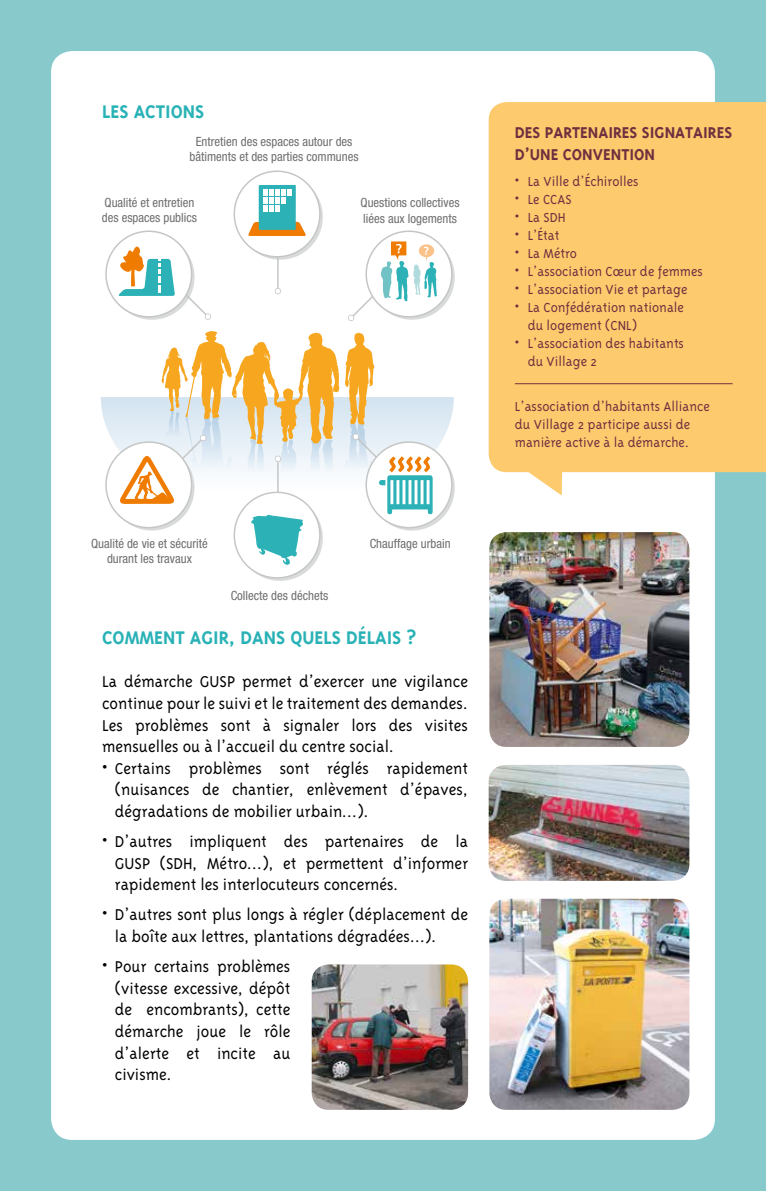
<style>
.page{position:relative;width:766px;height:1191px;background:#fff}
.page>*{position:absolute;margin:0;border:0;box-sizing:border-box;transform-origin:0 0}
.t1{font:700 21px "Triplex";color:#29b2b6}
.t2{font:300 18px/21.6px "Triplex";color:#000;text-align:justify}
.t3{font:700 18px/21.6px "Triplex";color:#6f303f}
.t4{font:300 15px/18px "Triplex";color:#6f303f}
.t5{font:condensed 12.75px/15px "Helvetica Neue";color:#6e6e6e}
</style>
<div class="page">
<div style="left:0;top:0;width:765px;height:1191px;background:#88cacc"></div>
<div style="left:51px;top:51px;width:663px;height:1089px;background:#fff;border-radius:21px"></div>
<div style="left:488px;top:102px;width:277px;height:370px;background:#fdca6e"></div>
<hr style="left:514px;top:383px;width:218px;height:1px;background:#6f303f">
<img style="left:489px;top:532px;width:200px;height:215px">
<img style="left:488px;top:765px;width:201px;height:115px">
<img style="left:489px;top:898px;width:200px;height:211px">
<img style="left:311px;top:964px;width:157px;height:145px">
<svg style="left:523px;top:464px;width:39px;height:31px"></svg>
<svg style="left:101px;top:397px;width:352px;height:121px"></svg>
<svg style="left:109px;top:234px;width:85px;height:86px"></svg>
<svg style="left:369px;top:234px;width:85px;height:86px"></svg>
<svg style="left:237px;top:174px;width:86px;height:86px"></svg>
<hr style="left:277px;top:257px;width:1px;height:34px;background:#c5c6c6">
<svg style="left:274px;top:288px;width:7px;height:6px"></svg>
<svg style="left:181px;top:290px;width:30px;height:30px"></svg>
<svg style="left:369px;top:445px;width:85px;height:85px"></svg>
<svg style="left:237px;top:495px;width:86px;height:86px"></svg>
<div style="left:106px;top:231px;width:85px;height:86px;background:#fff;border-radius:50%"></div>
<div style="left:105px;top:230px;width:87px;height:87px;border:2px solid #c5c6c6;border-radius:50%"></div>
<div style="left:366px;top:231px;width:85px;height:86px;background:#fff;border-radius:50%"></div>
<div style="left:234px;top:171px;width:86px;height:86px;background:#fff;border-radius:50%"></div>
<div style="left:233px;top:170px;width:87px;height:87px;border:2px solid #c5c6c6;border-radius:50%"></div>
<div style="left:106px;top:442px;width:85px;height:85px;background:#fff;border-radius:50%"></div>
<div style="left:366px;top:442px;width:85px;height:85px;background:#fff;border-radius:50%"></div>
<div style="left:234px;top:492px;width:86px;height:86px;background:#fff;border-radius:50%"></div>
<svg style="left:248px;top:222px;width:58px;height:14px"></svg>
<div style="left:259px;top:186px;width:36px;height:43px;background:#2cb2b6"></div>
<div style="left:259px;top:185px;width:37px;height:45px;border:2px solid #2cb2b6"></div>
<svg style="left:263px;top:189px;width:28px;height:23px"></svg>
<svg style="left:348px;top:241px;width:89px;height:80px"></svg>
<svg style="left:117px;top:245px;width:58px;height:51px"></svg>
<svg style="left:345px;top:332px;width:87px;height:182px"></svg>
<svg style="left:120px;top:331px;width:219px;height:234px"></svg>
<p class="t1" style="left:102px;top:100px;width:104px">LES ACTIONS</p>
<p class="t5" style="left:189px;top:134px;width:170px;text-align:center">Entretien des espaces autour des bâtiments et des parties communes</p>
<p class="t5" style="left:102px;top:195px;width:97px">Qualité et entretien des espaces publics</p>
<p class="t5" style="left:360px;top:195px;width:100px">Questions collectives liées aux logements</p>
<p class="t5" style="left:91px;top:535px;width:118px;text-align:center">Qualité de vie et sécurité durant les travaux</p>
<p class="t5" style="left:230px;top:587px;width:99px">Collecte des déchets</p>
<p class="t5" style="left:369px;top:535px;width:82px">Chauffage urbain</p>
<p class="t1" style="left:102px;top:626px;width:315px">COMMENT AGIR, DANS QUELS DÉLAIS ?</p>
<p class="t2" style="left:102px;top:671px;width:367px">La démarche GUSP permet d’exercer une vigilance continue pour le suivi et le traitement des demandes.<br>Les problèmes sont à signaler lors des visites mensuelles ou à l’accueil du centre social.</p>
<p class="t2" style="left:115px;top:757px;width:354px;text-indent:-13px">• Certains problèmes sont réglés rapidement (nuisances de chantier, enlèvement d’épaves, dégradations de mobilier urbain…).</p>
<p class="t2" style="left:115px;top:830px;width:354px;text-indent:-13px">• D’autres impliquent des partenaires de la GUSP (SDH, Métro…), et permettent d’informer rapidement les interlocuteurs concernés.</p>
<p class="t2" style="left:115px;top:904px;width:354px;text-indent:-13px">• D’autres sont plus longs à régler (déplacement de la boîte aux lettres, plantations dégradées…).</p>
<p class="t2" style="left:115px;top:955px;width:177px;text-indent:-13px">• Pour certains problèmes (vitesse excessive, dépôt de encombrants), cette démarche joue le rôle d’alerte et incite au civisme.</p>
<p class="t3" style="left:514px;top:122px;width:219px">DES PARTENAIRES SIGNATAIRES<br>D’UNE CONVENTION</p>
<p class="t4" style="left:514px;top:172px;width:125px">• La Ville d’Échirolles</p>
<p class="t4" style="left:514px;top:190px;width:58px">• Le CCAS</p>
<p class="t4" style="left:514px;top:208px;width:52px">• La SDH</p>
<p class="t4" style="left:514px;top:226px;width:46px">• L’État</p>
<p class="t4" style="left:514px;top:244px;width:64px">• La Métro</p>
<p class="t4" style="left:514px;top:262px;width:189px">• L’association Cœur de femmes</p>
<p class="t4" style="left:514px;top:280px;width:174px">• L’association Vie et partage</p>
<p class="t4" style="left:527px;top:298px;width:158px;text-indent:-13px">• La Confédération nationale du logement (CNL)</p>
<p class="t4" style="left:527px;top:334px;width:158px;text-indent:-13px">• L’association des habitants du Village 2</p>
<p class="t4" style="left:514px;top:397px;width:196px">L’association d’habitants Alliance du Village 2 participe aussi de manière active à la démarche.</p>
</div>
